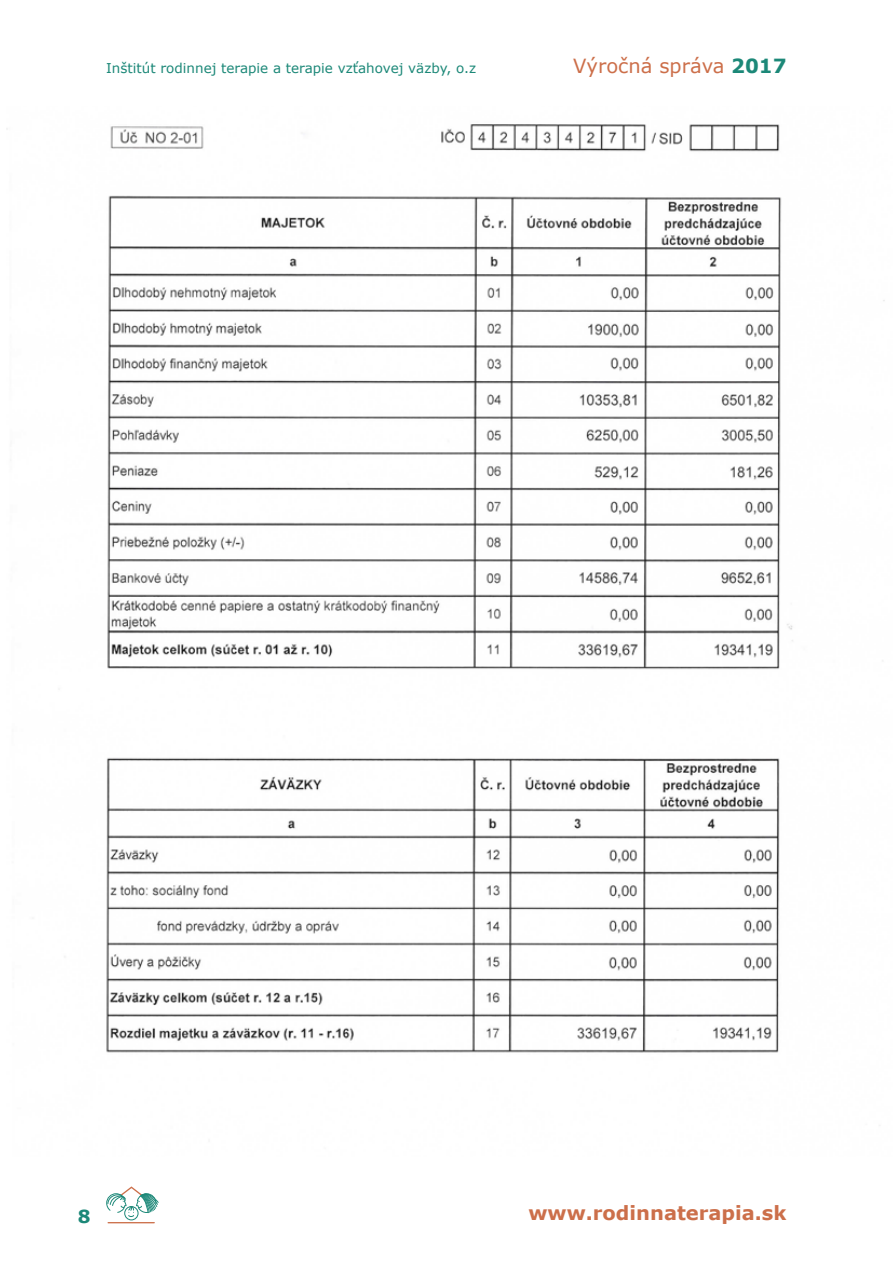
<style>
.page{position:relative;width:893px;height:1263px;background:#fff}
.page>*{position:absolute;margin:0;border:0;box-sizing:border-box;transform-origin:0 0}
.t1{font:700 19.5px "Verdana";color:#cc6f4a}
.t2{font:19.5px "Verdana";color:#cc6f4a}
.t3{font:700 18px "Verdana";color:#1c8878}
.t4{font:13.5px "Verdana";color:#1c8878}
.s1{font-weight:700;color:#1c8878}
</style>
<div class="page">
<div style="left:124px;top:1206px;width:14px;height:14px;border:1px solid #1c8878;border-radius:50%"></div>
<hr style="left:108px;top:1222px;width:46px;height:1px;background:#cc6f4a">
<svg style="left:106px;top:1186px;width:53px;height:31px"></svg>
<img style="left:6px;top:124px;width:879px;height:929px">
<p class="t4" style="left:106px;top:59px;width:371px">Inštitút rodinnej terapie a terapie vzťahovej väzby, o.z</p>
<h1 class="t2" style="left:573px;top:53px;width:215px">Výročná správa <span class="s1">2017</span></h1>
<h2 class="t3" style="left:78px;top:1204px;width:14px">8</h2>
<h1 class="t1" style="left:529px;top:1199px;width:260px">www.rodinnaterapia.sk</h1>
</div>
